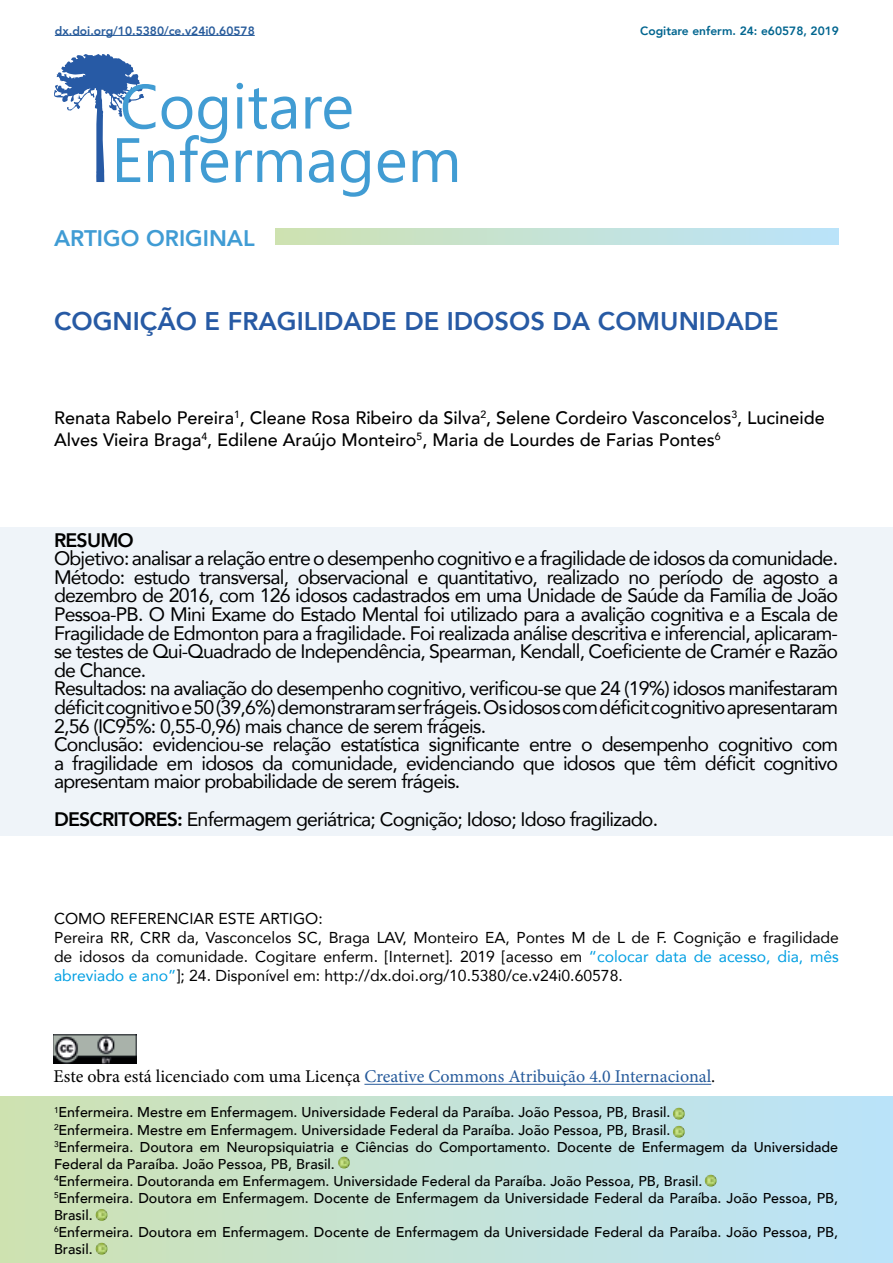
<style>
.page{position:relative;width:893px;height:1263px;background:#fff}
.page>*{position:absolute;margin:0;border:0;box-sizing:border-box;transform-origin:0 0}
.t1{font:800 25.5px "Avenir";color:#275aa4}
.t2{font:800 22.5px "Avenir";color:#409cd4}
.t3{font:19.5px/18.6px "Avenir";letter-spacing:-.04em;color:#000}
.t4{font:800 19.5px "Avenir";letter-spacing:-.04em;color:#000}
.t5{font:500 18px/21.6px "Avenir";color:#000}
.t6{font:18px "Minion Pro";color:#275b9b}
.t7{font:15.75px/18.9px "Avenir";color:#000}
.t8{font:500 14.25px/17.1px "Avenir";color:#000}
.t9{font:800 12px "Avenir";color:#275b9b}
.t10{font:800 12px "Avenir";color:#00658f}
.s1{font-weight:800}
.s2{color:#009fe3}
.s3{color:#000}
</style>
<div class="page">
<svg style="left:236px;top:150px;width:66px;height:32px"></svg>
<svg style="left:309px;top:150px;width:25px;height:33px"></svg>
<svg style="left:341px;top:150px;width:29px;height:47px"></svg>
<svg style="left:378px;top:150px;width:27px;height:33px"></svg>
<svg style="left:413px;top:150px;width:44px;height:32px"></svg>
<svg style="left:54px;top:54px;width:174px;height:129px"></svg>
<svg style="left:237px;top:83px;width:6px;height:46px"></svg>
<svg style="left:249px;top:88px;width:47px;height:41px"></svg>
<svg style="left:305px;top:97px;width:46px;height:32px"></svg>
<div style="left:276px;top:228px;width:563px;height:17px;background:linear-gradient(to right,#cee2b2,#bae3fb)"></div>
<div style="left:0;top:527px;width:893px;height:308px;background:#eff4f9"></div>
<div style="left:0;top:1097px;width:893px;height:166px;background:linear-gradient(to right,#cee2b1,#bae3fb)"></div>
<svg style="left:673px;top:1108px;width:12px;height:12px"></svg>
<svg style="left:96px;top:1243px;width:12px;height:12px"></svg>
<svg style="left:338px;top:1157px;width:12px;height:11px"></svg>
<svg style="left:705px;top:1175px;width:12px;height:11px"></svg>
<svg style="left:96px;top:1209px;width:12px;height:12px"></svg>
<svg style="left:673px;top:1126px;width:12px;height:12px"></svg>
<img style="left:54px;top:1035px;width:83px;height:29px">
<hr style="left:364px;top:1084px;width:347px;height:1px;background:#275b9b">
<hr style="left:55px;top:35px;width:200px;height:1px;background:#275b9b">
<p class="t9" style="left:55px;top:21px;width:201px">dx.doi.org/10.5380/ce.v24i0.60578</p>
<p class="t10" style="left:640px;top:21px;width:200px">Cogitare enferm. 24: e60578, 2019</p>
<p class="t2" style="left:54px;top:220px;width:202px">ARTIGO ORIGINAL</p>
<h1 class="t1" style="left:54px;top:301px;width:726px">COGNIÇÃO E FRAGILIDADE DE IDOSOS DA COMUNIDADE</h1>
<p class="t5" style="left:54px;top:406px;width:772px">Renata Rabelo Pereira<sup>1</sup>, Cleane Rosa Ribeiro da Silva<sup>2</sup>, Selene Cordeiro Vasconcelos<sup>3</sup>, Lucineide<br>Alves Vieira Braga<sup>4</sup>, Edilene Araújo Monteiro<sup>5</sup>, Maria de Lourdes de Farias Pontes<sup>6</sup></p>
<p class="t4" style="left:54px;top:525px;width:81px">RESUMO</p>
<p class="t3" style="left:54px;top:548px;width:786px">Objetivo: analisar a relação entre o desempenho cognitivo e a fragilidade de idosos da comunidade.<br>Método: estudo transversal, observacional e quantitativo, realizado no período de agosto a dezembro de 2016, com 126 idosos cadastrados em uma Unidade de Saúde da Família de João Pessoa-PB. O Mini Exame do Estado Mental foi utilizado para a avalição cognitiva e a Escala de Fragilidade de Edmonton para a fragilidade. Foi realizada análise descritiva e inferencial, aplicaram&shy;se testes de Qui-Quadrado de Independência, Spearman, Kendall, Coeficiente de Cramér e Razão de Chance.<br>Resultados: na avaliação do desempenho cognitivo, verificou-se que 24 (19%) idosos manifestaram déficit cognitivo e 50 (39,6%) demonstraram ser frágeis. Os idosos com déficit cognitivo apresentaram 2,56 (IC95%: 0,55-0,96) mais chance de serem frágeis.<br>Conclusão: evidenciou-se relação estatística significante entre o desempenho cognitivo com a fragilidade em idosos da comunidade, evidenciando que idosos que têm déficit cognitivo apresentam maior probabilidade de serem frágeis.</p>
<p class="t3" style="left:54px;top:809px;width:606px"><span class="s1">DESCRITORES:</span> Enfermagem geriátrica; Cognição; Idoso; Idoso fragilizado.</p>
<p class="t7" style="left:54px;top:908px;width:786px">COMO REFERENCIAR ESTE ARTIGO:<br>Pereira RR, CRR da, Vasconcelos SC, Braga LAV, Monteiro EA, Pontes M de L de F. Cognição e fragilidade de idosos da comunidade. Cogitare enferm. [Internet]. 2019 [acesso em <span class="s2">“colocar data de acesso, dia, mês abreviado e ano”</span>]; 24. Disponível em: http://dx.doi.org/10.5380/ce.v24i0.60578.</p>
<p class="t6" style="left:54px;top:1065px;width:663px"><span class="s3">Este obra está licenciado com uma Licença</span> Creative Commons Atribuição 4.0 Internacional<span class="s3">.</span></p>
<p class="t8" style="left:54px;top:1103px;width:786px"><sup>1</sup>Enfermeira. Mestre em Enfermagem. Universidade Federal da Paraíba. João Pessoa, PB, Brasil.<br><sup>2</sup>Enfermeira. Mestre em Enfermagem. Universidade Federal da Paraíba. João Pessoa, PB, Brasil.<br><sup>3</sup>Enfermeira. Doutora em Neuropsiquiatria e Ciências do Comportamento. Docente de Enfermagem da Universidade Federal da Paraíba. João Pessoa, PB, Brasil.<br><sup>4</sup>Enfermeira. Doutoranda em Enfermagem. Universidade Federal da Paraíba. João Pessoa, PB, Brasil.<br><sup>5</sup>Enfermeira. Doutora em Enfermagem. Docente de Enfermagem da Universidade Federal da Paraíba. João Pessoa, PB, Brasil.<br><sup>6</sup>Enfermeira. Doutora em Enfermagem. Docente de Enfermagem da Universidade Federal da Paraíba. João Pessoa, PB, Brasil.</p>
</div>
